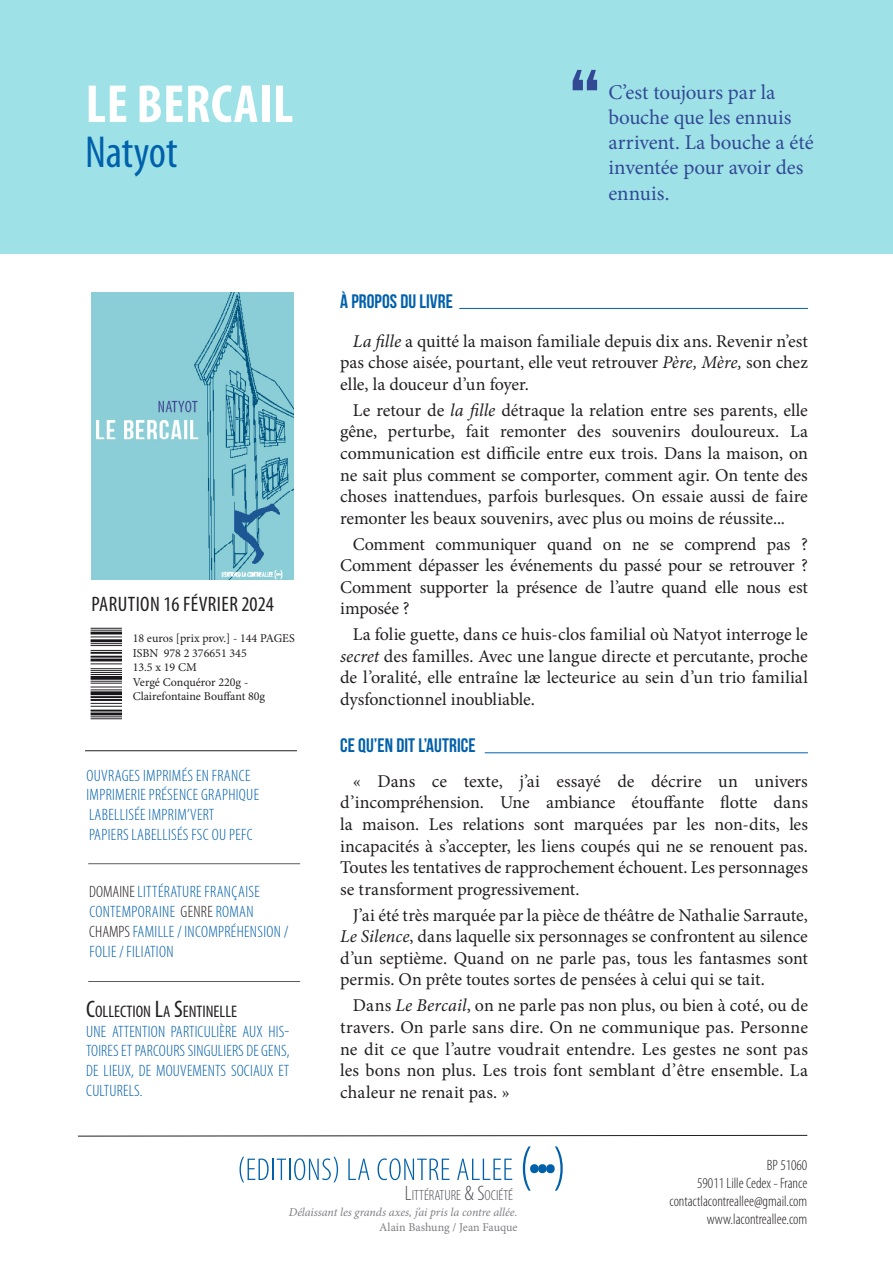
<style>
.page{position:relative;width:893px;height:1263px;background:#fff}
.page>*{position:absolute;margin:0;border:0;box-sizing:border-box;transform-origin:0 0}
.TITRE{font:700 condensed 54px "Myriad Pro";letter-spacing:.01em;color:#fff}
.TITRE-2{font:condensed 45px "Myriad Pro";color:#0060aa}
.t1{font:21px/25.2px "Minion Pro";letter-spacing:-.005em;color:#324994}
.t2{font:condensed 21px "Myriad Pro";letter-spacing:.02em;color:#231f20}
.t3{font:700 19.5px "Bebas Neue";letter-spacing:.005em;color:#0060aa}
.t4{font:18px/21.6px "Minion Pro";letter-spacing:-.005em;color:#231f20;text-align:justify}
.t5{font:condensed 16.8px "Myriad Pro";color:#231f20}
.infos_techniques{font:300 condensed 16.5px/19.8px "Myriad Pro";letter-spacing:.02em;color:#0060aa}
.t6{font:300 condensed 15px "Myriad Pro";color:#231f20}
.t7{font:300 condensed 14.7px "Myriad Pro";color:#4d4e56}
.infos_techniques-2{font:12px "Minion Pro";color:#231f20}
.t8{font:italic 12px "Minion Pro";letter-spacing:-.005em;color:#7f7f85}
.t9{font:12px "Minion Pro";letter-spacing:-.005em;color:#7f7f85}
.s1{color:#231f20}
.s2{font-size:24px}
.s3{font-style:italic}
.s4{font-size:21px}
</style>
<div class="page">
<div style="left:0;top:0;width:893px;height:253px;background:#9ee2e8"></div>
<hr style="left:459px;top:308px;width:349px;height:1px;background:#0060aa">
<svg style="left:523px;top:1146px;width:8px;height:44px"></svg>
<svg style="left:555px;top:1146px;width:8px;height:44px"></svg>
<div style="left:530px;top:1164px;width:9px;height:9px;background:#0060aa;border-radius:50%"></div>
<div style="left:538px;top:1164px;width:9px;height:9px;background:#0060aa;border-radius:50%"></div>
<div style="left:546px;top:1164px;width:9px;height:9px;background:#0060aa;border-radius:50%"></div>
<svg style="left:240px;top:1157px;width:29px;height:25px"></svg>
<hr style="left:272px;top:1158px;width:2px;height:22px;background:#0060aa">
<svg style="left:277px;top:1157px;width:61px;height:25px"></svg>
<svg style="left:348px;top:1158px;width:21px;height:22px"></svg>
<svg style="left:378px;top:1158px;width:72px;height:22px"></svg>
<svg style="left:457px;top:1158px;width:55px;height:22px"></svg>
<img style="left:90px;top:627px;width:32px;height:93px">
<hr style="left:88px;top:863px;width:212px;height:1px;background:#5b5c61">
<hr style="left:88px;top:981px;width:212px;height:1px;background:#5b5c61">
<svg style="left:78px;top:1135px;width:730px;height:1px"></svg>
<hr style="left:85px;top:750px;width:212px;height:1px;background:#231f20">
<hr style="left:485px;top:752px;width:323px;height:1px;background:#0060aa">
<svg style="left:573px;top:70px;width:24px;height:20px"></svg>
<img style="left:91px;top:293px;width:203px;height:286px">
<p class="TITRE" style="left:86px;top:74px;width:209px">LE BERCAIL</p>
<p class="TITRE-2" style="left:85px;top:128px;width:94px">Natyot</p>
<p class="t2" style="left:92px;top:593px;width:184px">PARUTION 16 FÉVRIER 2024</p>
<p class="infos_techniques-2" style="left:133px;top:630px;width:164px">18 euros [prix prov.] - 144 PAGES</p>
<p class="infos_techniques-2" style="left:133px;top:645px;width:116px">ISBN 978 2 376651 345</p>
<p class="infos_techniques-2" style="left:133px;top:659px;width:66px">13.5 x 19 CM</p>
<p class="infos_techniques-2" style="left:133px;top:674px;width:117px">Vergé Conquéror 220g -</p>
<p class="infos_techniques-2" style="left:133px;top:688px;width:134px">Clairefontaine Bouffant 80g</p>
<p class="infos_techniques" style="left:86px;top:766px;width:174px">OUVRAGES IMPRIMÉS EN FRANCE<br>IMPRIMERIE PRÉSENCE GRAPHIQUE<br>LABELLISÉE IMPRIM’VERT<br>PAPIERS LABELLISÉS FSC OU PEFC</p>
<p class="infos_techniques" style="left:89px;top:882px;width:201px"><span class="s1">DOMAINE</span> LITTÉRATURE FRANÇAISE<br>CONTEMPORAINE <span class="s1">GENRE</span> ROMAN<br><span class="s1">CHAMPS</span> FAMILLE / INCOMPRÉHENSION /<br>FOLIE / FILIATION</p>
<p class="t5" style="left:86px;top:1002px;width:152px"><span class="s2">C</span>OLLECTION <span class="s2">L</span>A <span class="s2">S</span>ENTINELLE</p>
<p class="infos_techniques" style="left:86px;top:1022px;width:205px;text-align:justify">UNE ATTENTION PARTICULIÈRE AUX HIS-TOIRES ET PARCOURS SINGULIERS DE GENS, DE LIEUX, DE MOUVEMENTS SOCIAUX ET CULTURELS.</p>
<p class="t1" style="left:608px;top:80px;width:207px">C’est toujours par la bouche que les ennuis arrivent. La bouche a été inventée pour avoir des ennuis.</p>
<p class="t3" style="left:340px;top:291px;width:114px">À PROPOS DU LIVRE</p>
<p class="t4" style="left:340px;top:330px;width:469px;text-indent:13px"><span class="s3">La fille</span> a quitté la maison familiale depuis dix ans. Revenir n’est pas chose aisée, pourtant, elle veut retrouver <span class="s3">Père, Mère,</span> son chez elle, la douceur d’un foyer.</p>
<p class="t4" style="left:340px;top:399px;width:469px;text-indent:13px">Le retour de <span class="s3">la fille</span> détraque la relation entre ses parents, elle gêne, perturbe, fait remonter des souvenirs douloureux. La communication est difficile entre eux trois. Dans la maison, on ne sait plus comment se comporter, comment agir. On tente des choses inattendues, parfois burlesques. On essaie aussi de faire remonter les beaux souvenirs, avec plus ou moins de réussite...</p>
<p class="t4" style="left:340px;top:533px;width:469px;text-indent:13px">Comment communiquer quand on ne se comprend pas ?<br>Comment dépasser les événements du passé pour se retrouver ?<br>Comment supporter la présence de l’autre quand elle nous est imposée ?</p>
<p class="t4" style="left:340px;top:624px;width:469px;text-indent:13px">La folie guette, dans ce huis-clos familial où Natyot interroge le <span class="s3">secret</span> des familles. Avec une langue directe et percutante, proche de l’oralité, elle entraîne læ lecteurice au sein d’un trio familial dysfonctionnel inoubliable.</p>
<p class="t3" style="left:340px;top:735px;width:137px">CE QU’EN DIT L’AUTRICE</p>
<p class="t4" style="left:340px;top:770px;width:469px;text-indent:13px">« Dans ce texte, j’ai essayé de décrire un univers d’incompréhension. Une ambiance étouffante flotte dans la maison. Les relations sont marquées par les non-dits, les incapacités à s’accepter, les liens coupés qui ne se renouent pas.<br>Toutes les tentatives de rapprochement échouent. Les personnages se transforment progressivement.</p>
<p class="t4" style="left:340px;top:904px;width:469px;text-indent:13px">J’ai été très marquée par la pièce de théâtre de Nathalie Sarraute, <span class="s3">Le Silence</span>, dans laquelle six personnages se confrontent au silence d’un septième. Quand on ne parle pas, tous les fantasmes sont permis. On prête toutes sortes de pensées à celui qui se tait.</p>
<p class="t4" style="left:340px;top:995px;width:469px;text-indent:13px">Dans <span class="s3">Le Bercail</span>, on ne parle pas non plus, ou bien à coté, ou de travers. On parle sans dire. On ne communique pas. Personne ne dit ce que l’autre voudrait entendre. Les gestes ne sont pas les bons non plus. Les trois font semblant d’être ensemble. La chaleur ne renait pas. »</p>
<p class="t7" style="left:405px;top:1187px;width:110px"><span class="s4">L</span>ITTÉRATURE <span class="s4">&amp; S</span>OCIÉTÉ</p>
<p class="t8" style="left:289px;top:1204px;width:230px">Délaissant les grands axes, j’ai pris la contre allée.</p>
<p class="t9" style="left:379px;top:1219px;width:140px">Alain Bashung / Jean Fauque</p>
<p class="t6" style="left:767px;top:1157px;width:42px">BP 51060</p>
<p class="t6" style="left:697px;top:1175px;width:112px">59011 Lille Cedex - France</p>
<p class="t6" style="left:669px;top:1193px;width:139px">contactlacontreallee@gmail.com</p>
<p class="t6" style="left:707px;top:1211px;width:102px">www.lacontreallee.com</p>
</div>
